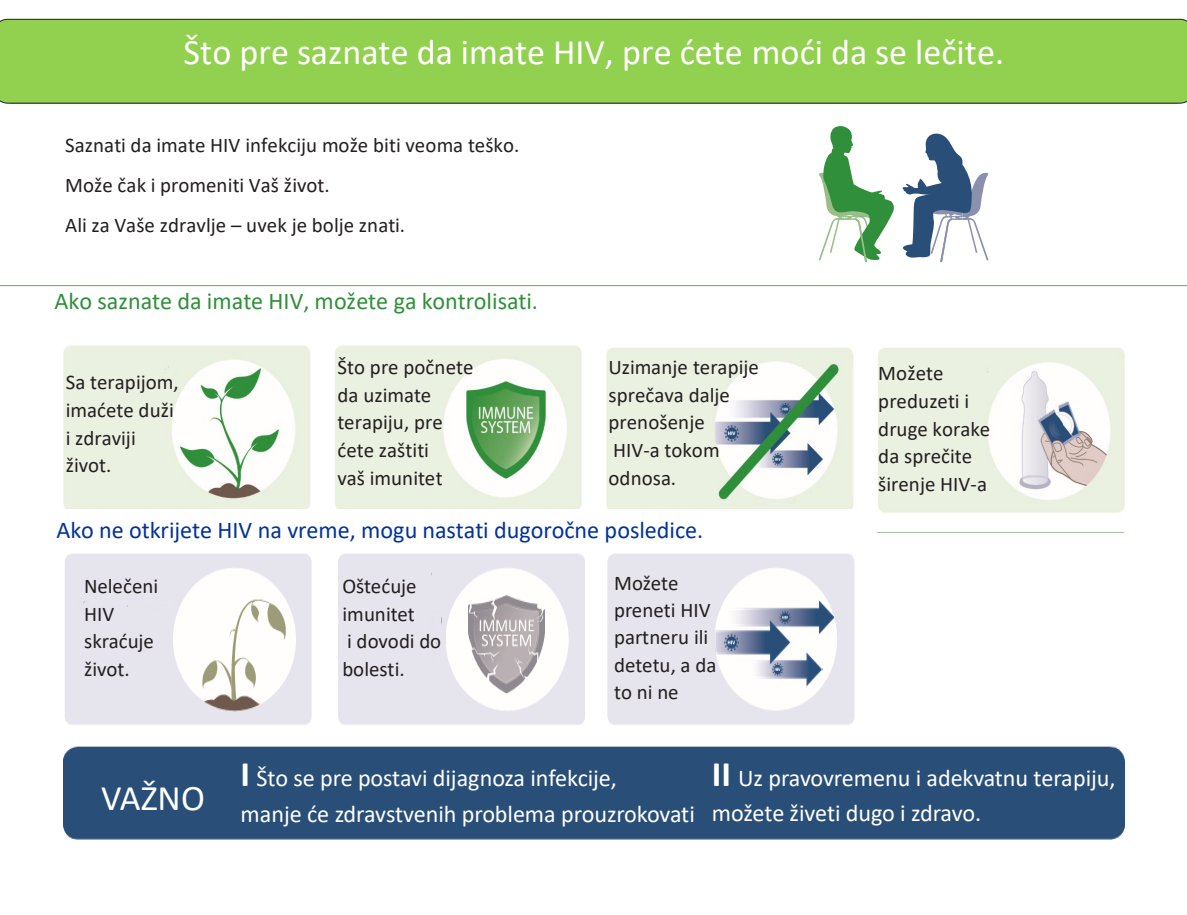
<style>
.page{position:relative;width:1187px;height:915px;background:#fff}
.page>*{position:absolute;margin:0;border:0;box-sizing:border-box;transform-origin:0 0}
.t1{font:36px "Calibri";color:#fff}
.t2{font:24.15px/36px "Calibri";letter-spacing:-.005em;color:#fff}
.t3{font:24.15px "Calibri";letter-spacing:-.005em;color:#039}
.t4{font:24.15px "Calibri";letter-spacing:-.005em;color:#2f8f3a}
.t5{font:20.85px/27.6px "Calibri";color:#231f20}
.s1{font-weight:700;font-size:36px}
</style>
<div class="page">
<img style="left:64px;top:346px;width:1060px;height:186px">
<svg style="left:818px;top:126px;width:76px;height:136px"></svg>
<svg style="left:902px;top:133px;width:87px;height:129px"></svg>
<hr style="left:0;top:285px;width:1186px;height:1px;background:#69a55f">
<div style="left:0;top:19px;width:1186px;height:84px;background:#92d050"></div>
<img style="left:64px;top:553px;width:1060px;height:286px">
<div style="left:45px;top:509px;width:831px;height:44px;background:#fff"></div>
<p class="t1" style="left:183px;top:27px;width:822px">Što pre saznate da imate HIV, pre ćete moći da se lečite.</p>
<p class="t5" style="left:65px;top:125px;width:456px;line-height:39.6px">Saznati da imate HIV infekciju može biti veoma teško.<br>Može čak i promeniti Vaš život.<br>Ali za Vaše zdravlje – uvek je bolje znati.</p>
<p class="t4" style="left:55px;top:284px;width:485px">Ako saznate da imate HIV, možete ga kontrolisati.</p>
<p class="t5" style="left:66px;top:367px;width:114px">Sa terapijom, imaćete duži i zdraviji život.</p>
<p class="t5" style="left:337px;top:352px;width:137px">Što pre počnete da uzimate terapiju, pre ćete zaštiti<br>vaš imunitet</p>
<p class="t5" style="left:608px;top:352px;width:152px">Uzimanje terapije sprečava dalje prenošenje<br>HIV-a tokom odnosa.</p>
<p class="t5" style="left:878px;top:359px;width:113px">Možete preduzeti i druge korake da sprečite širenje HIV-a</p>
<p class="t3" style="left:56px;top:513px;width:648px">Ako ne otkrijete HIV na vreme, mogu nastati dugoročne posledice.</p>
<p class="t5" style="left:84px;top:572px;width:76px">Nelečeni<br>HIV skraćuje život.</p>
<p class="t5" style="left:342px;top:572px;width:100px">Oštećuje imunitet<br>i dovodi do bolesti.</p>
<p class="t5" style="left:614px;top:568px;width:104px">Možete preneti HIV partneru ili detetu, a da to ni ne</p>
<p class="t1" style="left:101px;top:772px;width:105px">VAŽNO</p>
<p class="t2" style="left:240px;top:758px;width:456px"><span class="s1">I</span> Što se pre postavi dijagnoza infekcije,<br>manje će zdravstvenih problema prouzrokovati</p>
<p class="t2" style="left:711px;top:758px;width:405px"><span class="s1">II</span> Uz pravovremenu i adekvatnu terapiju, možete živeti dugo i zdravo.</p>
</div>
